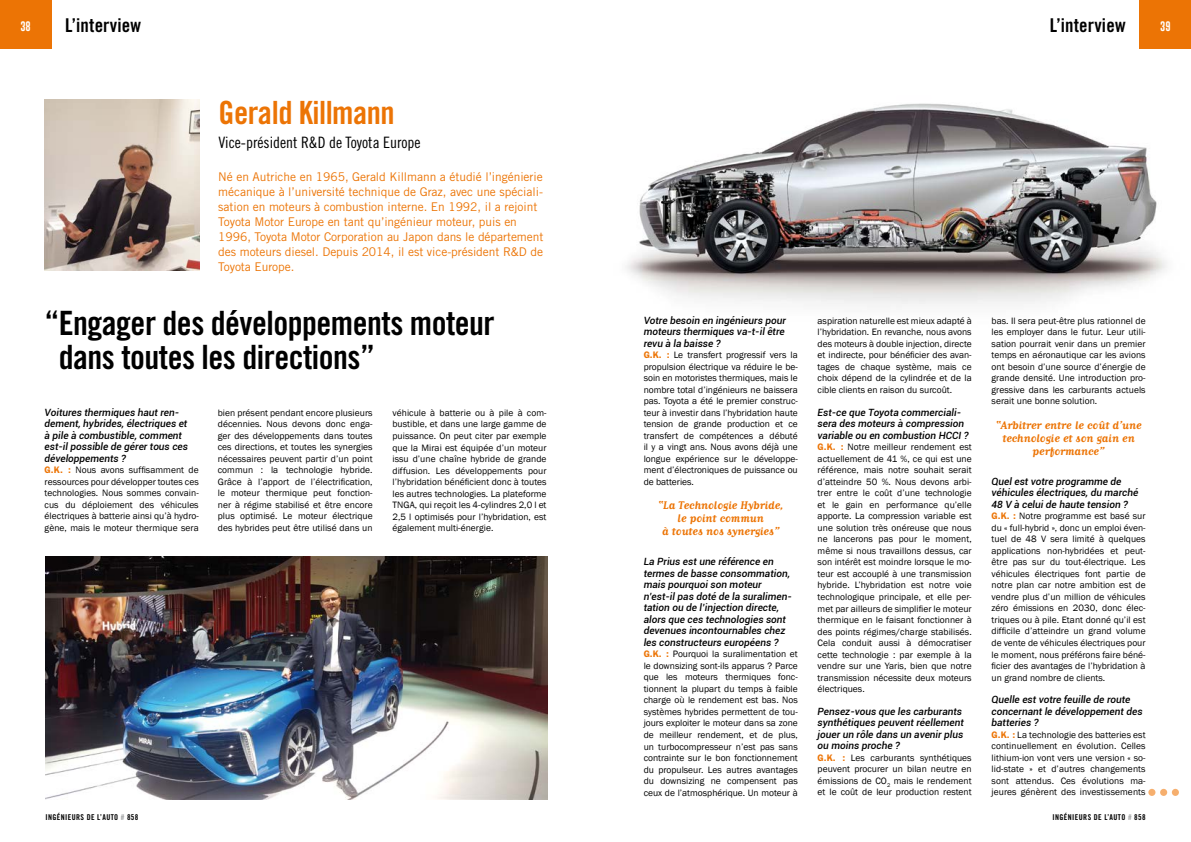
<style>
.page{position:relative;width:1191px;height:842px;background:#fff}
.page>*{position:absolute;margin:0;border:0;box-sizing:border-box;transform-origin:0 0}
.t1{font:33.5px/34px "Trade Gothic Bold Cond Twenty";letter-spacing:-.015em;color:#000}
.t2{font:32px "Trade Gothic Bold Cond Twenty";letter-spacing:-.015em;color:#ec7405}
.t3{font:19px "Trade Gothic Bold Cond Twenty";letter-spacing:.01em;color:#000}
.t4{font:15.7px "Trade Gothic Cond Eighteen";color:#000}
.t5{font:700 13px/13px "Matrix Script";color:#ec7405;text-align:center}
.t6{font:12px/15px "Trade Gothic";letter-spacing:-.005em;color:#ec7405}
.t7{font:italic 500 10px/11.5px "Roboto";color:#000}
.t8{font:10px "Gobold Uplow";color:#fff}
.t9{font:10px "Gobold Uplow";color:#000}
.t10{font:9.5px/11.5px "Franklin Gothic";letter-spacing:.005em;color:#000;text-align:justify}
.t11{font:8px "Trade Gothic Bold Cond Twenty";letter-spacing:.05em;color:#000}
.s1{color:#000}
.s2{color:#fff}
.s3{font-weight:600;color:#ec7405}
.s4{color:#9c9e9f}
</style>
<div class="page">
<img style="left:44px;top:99px;width:155px;height:172px">
<div style="left:1148px;top:789px;width:7px;height:7px;background:#f6af6e;border-radius:50%"></div>
<div style="left:1160px;top:789px;width:7px;height:7px;background:#f6af6e;border-radius:50%"></div>
<div style="left:1171px;top:789px;width:8px;height:7px;background:#f6af6e;border-radius:50%"></div>
<div style="left:0;top:0;width:51px;height:48px;background:#ec7405"></div>
<div style="left:1139px;top:0;width:52px;height:48px;background:#ec7405"></div>
<img style="left:626px;top:103px;width:541px;height:204px">
<img style="left:45px;top:556px;width:502px;height:243px">
<h3 class="t3" style="left:65px;top:14px;width:77px">L’interview</h3>
<h3 class="t3" style="left:1049px;top:14px;width:77px">L’interview</h3>
<p class="t8" style="left:20px;top:18px;width:26px">38 <span class="s1">38</span></p>
<p class="t9" style="left:1146px;top:18px;width:26px">39 <span class="s2">39</span></p>
<h2 class="t2" style="left:218px;top:93px;width:178px">Gerald Killmann</h2>
<h3 class="t4" style="left:218px;top:133px;width:204px">Vice-président R&amp;D de Toyota Europe</h3>
<p class="t6" style="left:218px;top:169px;width:327px">Né en Autriche en 1965, Gerald Killmann a étudié l’ingénierie mécanique à l’université technique de Graz, avec une spéciali&shy;sation en moteurs à combustion interne. En 1992, il a rejoint Toyota Motor Europe en tant qu’ingénieur moteur, puis en 1996, Toyota Motor Corporation au Japon dans le département des moteurs diesel. Depuis 2014, il est vice-président R&amp;D de Toyota Europe.</p>
<h1 class="t1" style="left:59px;top:306px;width:437px;text-indent:-14px">“ Engager des développements moteur dans toutes les directions”</h1>
<p class="t7" style="left:45px;top:406px;width:145px">Voitures thermiques haut ren&shy;dement, hybrides, électriques et à pile à combustible, comment est-il possible de gérer tous ces développements ?</p>
<p class="t10" style="left:45px;top:465px;width:156px"><span class="s3">G.K. :</span> Nous avons suffisamment de ressources pour développer toutes ces technologies. Nous sommes convain&shy;cus du déploiement des véhicules électriques à batterie ainsi qu’à hydro&shy;gène, mais le moteur thermique sera</p>
<p class="t10" style="left:218px;top:407px;width:156px">bien présent pendant encore plusieurs décennies. Nous devons donc enga&shy;ger des développements dans toutes ces directions, et toutes les synergies nécessaires peuvent partir d’un point commun : la technologie hybride.<br>Grâce à l’apport de l’électrification, le moteur thermique peut fonction&shy;ner à régime stabilisé et être encore plus optimisé. Le moteur électrique des hybrides peut être utilisé dans un</p>
<p class="t10" style="left:392px;top:407px;width:156px">véhicule à batterie ou à pile à com&shy;bustible, et dans une large gamme de puissance. On peut citer par exemple que la Mirai est équipée d’un moteur issu d’une chaîne hybride de grande diffusion. Les développements pour l’hybridation bénéficient donc à toutes les autres technologies. La plateforme TNGA, qui reçoit les 4-cylindres 2,0 l et 2,5 l optimisés pour l’hybridation, est également multi-énergie.</p>
<p class="t7" style="left:643px;top:314px;width:144px">Votre besoin en ingénieurs pour moteurs thermiques va-t-il être revu à la baisse ?</p>
<p class="t10" style="left:643px;top:350px;width:156px"><span class="s3">G.K. :</span> Le transfert progressif vers la propulsion électrique va réduire le be&shy;soin en motoristes thermiques, mais le nombre total d’ingénieurs ne baissera pas. Toyota a été le premier construc&shy;teur à investir dans l’hybridation haute tension de grande production et ce transfert de compétences a débuté il y a vingt ans. Nous avons déjà une longue expérience sur le développe&shy;ment d’électroniques de puissance ou de batteries.</p>
<h3 class="t5" style="left:657px;top:499px;width:128px">“La Technologie Hybride, le point commun<br>à toutes nos synergies”</h3>
<p class="t7" style="left:643px;top:556px;width:150px">La Prius est une référence en termes de basse consommation, mais pourquoi son moteur n’est-il pas doté de la suralimen&shy;tation ou de l’injection directe, alors que ces technologies sont devenues incontournables chez les constructeurs européens ?</p>
<p class="t10" style="left:643px;top:649px;width:156px"><span class="s3">G.K. :</span> Pourquoi la suralimentation et le downsizing sont-ils apparus ? Parce que les moteurs thermiques fonc&shy;tionnent la plupart du temps à faible charge où le rendement est bas. Nos systèmes hybrides permettent de tou&shy;jours exploiter le moteur dans sa zone de meilleur rendement, et de plus, un turbocompresseur n’est pas sans contrainte sur le bon fonctionnement du propulseur. Les autres avantages du downsizing ne compensent pas ceux de l’atmosphérique. Un moteur à</p>
<p class="t10" style="left:817px;top:315px;width:156px">aspiration naturelle est mieux adapté à l’hybridation. En revanche, nous avons des moteurs à double injection, directe et indirecte, pour bénéficier des avan&shy;tages de chaque système, mais ce choix dépend de la cylindrée et de la cible clients en raison du surcoût.</p>
<p class="t7" style="left:817px;top:406px;width:153px">Est-ce que Toyota commerciali&shy;sera des moteurs à compression variable ou en combustion HCCI ?</p>
<p class="t10" style="left:817px;top:442px;width:156px"><span class="s3">G.K. :</span> Notre meilleur rendement est actuellement de 41 %, ce qui est une référence, mais notre souhait serait d’atteindre 50 %. Nous devons arbi&shy;trer entre le coût d’une technologie et le gain en performance qu’elle apporte. La compression variable est une solution très onéreuse que nous ne lancerons pas pour le moment, même si nous travaillons dessus, car son intérêt est moindre lorsque le mo&shy;teur est accouplé à une transmission hybride. L’hybridation est notre voie technologique principale, et elle per&shy;met par ailleurs de simplifier le moteur thermique en le faisant fonctionner à des points régimes/charge stabilisés.<br>Cela conduit aussi à démocratiser cette technologie : par exemple à la vendre sur une Yaris, bien que notre transmission nécessite deux moteurs électriques.</p>
<p class="t7" style="left:817px;top:705px;width:148px">Pensez-vous que les carburants synthétiques peuvent réellement jouer un rôle dans un avenir plus ou moins proche ?</p>
<p class="t10" style="left:817px;top:752px;width:156px"><span class="s3">G.K. :</span> Les carburants synthétiques peuvent procurer un bilan neutre en émissions de CO<sub>2</sub> mais le rendement et le coût de leur production restent</p>
<p class="t10" style="left:991px;top:315px;width:156px">bas. Il sera peut-être plus rationnel de les employer dans le futur. Leur utili&shy;sation pourrait venir dans un premier temps en aéronautique car les avions ont besoin d’une source d’énergie de grande densité. Une introduction pro&shy;gressive dans les carburants actuels serait une bonne solution.</p>
<h3 class="t5" style="left:995px;top:418px;width:148px">“Arbitrer entre le coût d’une technologie et son gain en performance”</h3>
<p class="t7" style="left:991px;top:475px;width:148px">Quel est votre programme de véhicules électriques, du marché<br>48 V à celui de haute tension ?</p>
<p class="t10" style="left:991px;top:511px;width:156px"><span class="s3">G.K. :</span> Notre programme est basé sur du « full-hybrid », donc un emploi éven&shy;tuel de 48 V sera limité à quelques applications non-hybridées et peut&shy;être pas sur du tout-électrique. Les véhicules électriques font partie de notre plan car notre ambition est de vendre plus d’un million de véhicules zéro émissions en 2030, donc élec&shy;triques ou à pile. Etant donné qu’il est difficile d’atteindre un grand volume de vente de véhicules électriques pour le moment, nous préférons faire béné&shy;ficier des avantages de l’hybridation à un grand nombre de clients.</p>
<p class="t7" style="left:991px;top:694px;width:152px">Quelle est votre feuille de route concernant le développement des batteries ?</p>
<p class="t10" style="left:991px;top:729px;width:156px"><span class="s3">G.K. :</span> La technologie des batteries est continuellement en évolution. Celles lithium-ion vont vers une version « so&shy;lid-state » et d’autres changements sont attendus. Ces évolutions ma&shy;jeures génèrent des investissements</p>
<p class="t11" style="left:45px;top:812px;width:95px">ingénieurs de l’auto <span class="s4">#</span> 858</p>
<p class="t11" style="left:1052px;top:812px;width:95px">ingénieurs de l’auto <span class="s4">#</span> 858</p>
</div>
